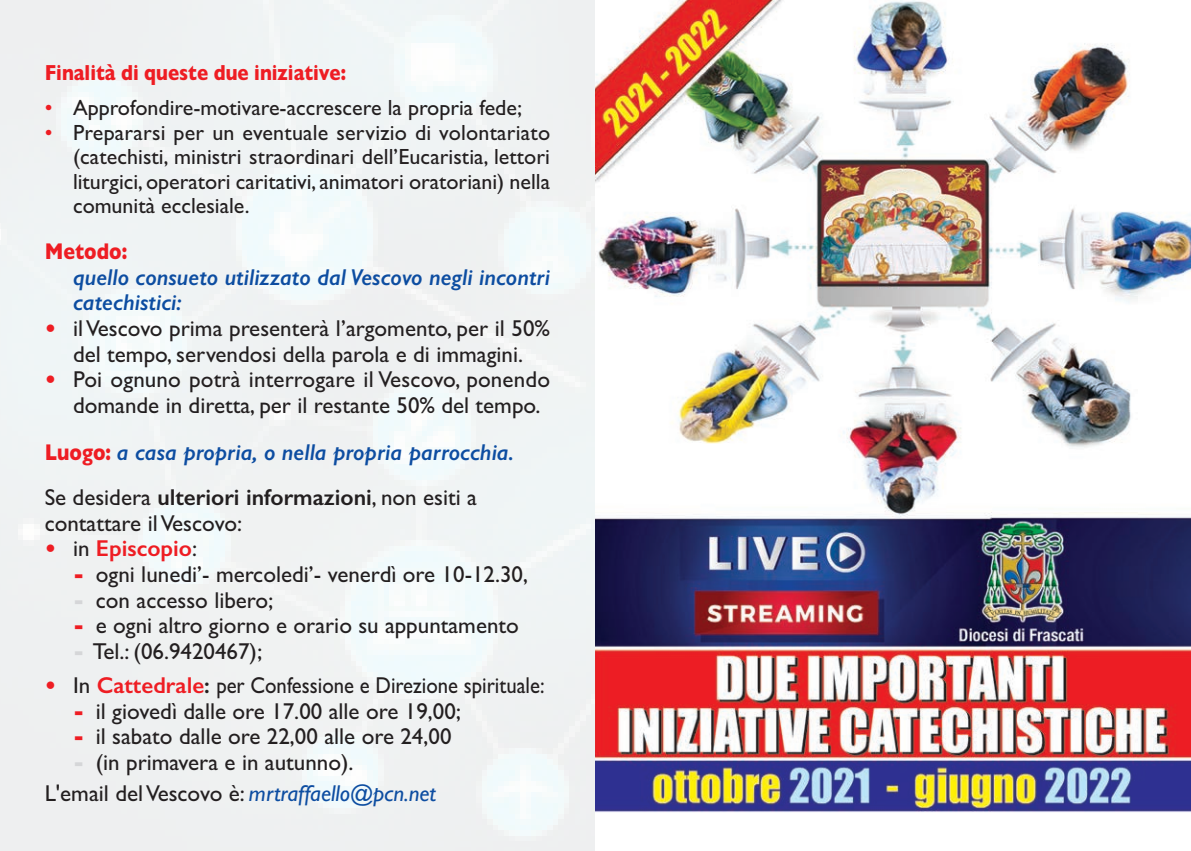
<style>
.page{position:relative;width:1191px;height:851px;background:#fff}
.page>*{position:absolute;margin:0;border:0;box-sizing:border-box;transform-origin:0 0}
.t1{font:23px/25.6px "Gill Sans";color:#231f20;text-align:center}
.t2{font:italic 600 23px/25.6px "Gill Sans";color:#0d4da1}
.t3{font:600 23px "Gill Sans";color:#231f20}
.t4{font:italic 23px "Gill Sans";color:#0d4da1}
.t5{font:600 23px "Gill Sans";color:#ee1d23}
.t6{font:700 23px "Gill Sans";color:#ee1d23;scale:.85 1}
.t7{font:22px/24.4px "Gill Sans";color:#231f20;text-align:justify}
.t8{font:700 22px "Gill Sans";color:#ee1d23;scale:.85 1}
.s1{color:#ee1d23}
.s2{font-weight:700;color:#ee1d23}
.s3{font-weight:700;font-style:normal;color:#ee1d23}
.s4{font-weight:400}
.s5{font-weight:700}
.s6{font-weight:400;color:#231f20}
.s7{font-weight:700;color:#d5d6d8}
.s8{font-weight:600;color:#ee1d23}
.s9{font-weight:600}
.s10{font-style:normal;color:#231f20}
</style>
<div class="page">
<img style="left:595px;top:0;width:596px;height:813px">
<p class="t8" style="left:45px;top:65px;width:356px">Finalità di queste due iniziative:</p>
<p class="t7" style="left:45px;top:98px;width:479px"><span class="s1">•</span> Approfondire-motivare-accrescere la propria fede;</p>
<p class="t7" style="left:73px;top:123px;width:478px;text-indent:-28px"><span class="s1">•</span> Prepararsi per un eventuale servizio di volontariato (catechisti, ministri straordinari dell’Eucaristia, lettori liturgici, operatori caritativi, animatori oratoriani) nella comunità ecclesiale.</p>
<p class="t6" style="left:45px;top:243px;width:99px">Metodo:</p>
<p class="t2" style="left:73px;top:266px;width:478px">quello consueto utilizzato dal Vescovo negli incontri catechistici:</p>
<p class="t1" style="left:45px;top:318px;width:507px"><span class="s2">•</span> il Vescovo prima presenterà l’argomento, per il 50% del tempo, servendosi della parola e di immagini.</p>
<p class="t1" style="left:73px;top:369px;width:478px;text-align:left;text-indent:-28px"><span class="s2">•</span> Poi ognuno potrà interrogare il Vescovo, ponendo domande in diretta, per il restante 50% del tempo.</p>
<p class="t2" style="left:45px;top:442px;width:471px"><span class="s3">Luogo:</span> a casa propria, o nella propria parrocchia.</p>
<p class="t3" style="left:45px;top:484px;width:434px"><span class="s4">Se desidera</span> ulteriori informazioni<span class="s4">, non esiti a</span></p>
<p class="t1" style="left:45px;top:512px;width:199px">contattare il Vescovo:</p>
<p class="t5" style="left:45px;top:535px;width:154px"><span class="s5">•</span> <span class="s6">in</span> Episcopio<span class="s6">:</span></p>
<p class="t1" style="left:73px;top:564px;width:456px"><span class="s2">-</span> ogni lunedi’- mercoledi’- venerdì ore 10-12.30,</p>
<p class="t1" style="left:73px;top:589px;width:202px"><span class="s7">-</span> con accesso libero;</p>
<p class="t1" style="left:73px;top:615px;width:447px"><span class="s2">-</span> e ogni altro giorno e orario su appuntamento</p>
<p class="t1" style="left:73px;top:640px;width:191px"><span class="s7">-</span> Tel.: (06.9420467);</p>
<p class="t1" style="left:45px;top:675px;width:501px"><span class="s2">•</span> In <span class="s8">Cattedrale</span><span class="s9">:</span> per Confessione e Direzione spirituale:</p>
<p class="t1" style="left:73px;top:700px;width:389px"><span class="s2">-</span> il giovedì dalle ore 17.00 alle ore 19,00;</p>
<p class="t1" style="left:73px;top:726px;width:380px"><span class="s2">-</span> il sabato dalle ore 22,00 alle ore 24,00</p>
<p class="t1" style="left:73px;top:751px;width:282px"><span class="s7">-</span> (in primavera e in autunno).</p>
<p class="t4" style="left:45px;top:785px;width:393px"><span class="s10">L'email del Vescovo è:</span> mrtraffaello@pcn.net</p>
</div>
